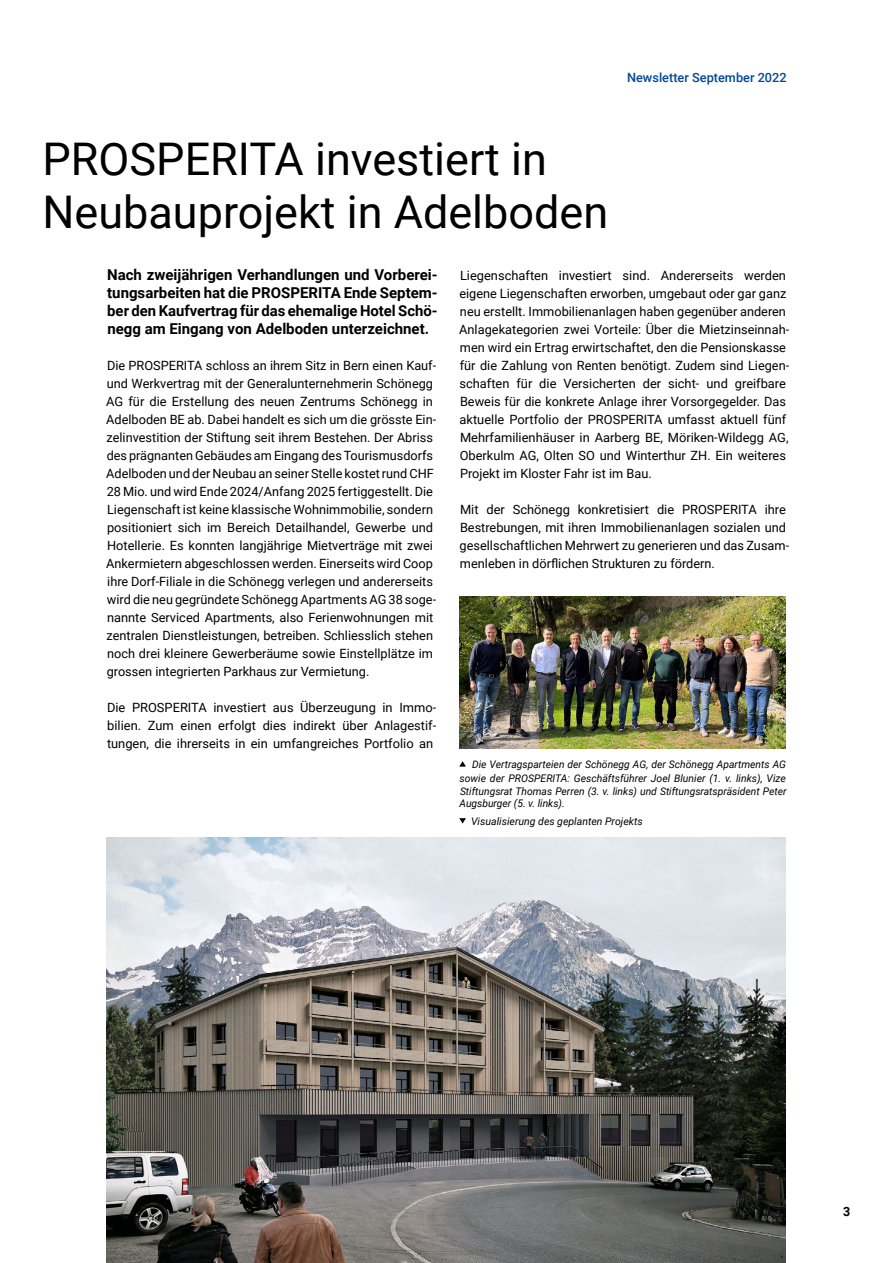
<style>
.page{position:relative;width:893px;height:1263px;background:#fff}
.page>*{position:absolute;margin:0;border:0;box-sizing:border-box;transform-origin:0 0}
.Kapiteltitel{font:45px/52.5px "Roboto";color:#000}
.Einleitungstext_2spa{font:700 15px/18px "Roboto";color:#000;text-align:justify}
.Text_2spaltig{font:12.75px/18px "Roboto";color:#000}
.t1{font:500 12.75px "Roboto";color:#00489a}
.t2{font:700 12.75px "Roboto";color:#000}
.Text_2spaltig-2{font:italic 10.5px/13.5px "Roboto";color:#000;text-align:justify}
</style>
<div class="page">
<img style="left:106px;top:838px;width:680px;height:425px">
<img style="left:459px;top:596px;width:327px;height:152px">
<svg style="left:459px;top:761px;width:7px;height:5px"></svg>
<svg style="left:459px;top:818px;width:7px;height:5px"></svg>
<p class="t1" style="left:627px;top:68px;width:161px">Newsletter September 2022</p>
<p class="Kapiteltitel" style="left:43px;top:131px;width:567px">PROSPERITA investiert in<br>Neubauprojekt in Adelboden</p>
<p class="Einleitungstext_2spa" style="left:107px;top:265px;width:332px">Nach zweijährigen Verhandlungen und Vorberei&shy;tungsarbeiten hat die PROSPERITA Ende Septem&shy;ber den Kaufvertrag für das ehemalige Hotel Schö&shy;negg am Eingang von Adelboden unterzeichnet.</p>
<p class="Text_2spaltig" style="left:106px;top:356px;width:331px">Die PROSPERITA schloss an ihrem Sitz in Bern einen Kauf&shy;und Werkvertrag mit der Generalunternehmerin Schönegg AG für die Erstellung des neuen Zentrums Schönegg in Adelboden BE ab. Dabei handelt es sich um die grösste Ein&shy;zelinvestition der Stiftung seit ihrem Bestehen. Der Abriss des prägnanten Gebäudes am Eingang des Tourismusdorfs Adelboden und der Neubau an seiner Stelle kostet rund CHF 28 Mio. und wird Ende 2024/Anfang 2025 fertiggestellt. Die Liegenschaft ist keine klassische Wohnimmobilie, sondern positioniert sich im Bereich Detailhandel, Gewerbe und Hotellerie. Es konnten langjährige Mietverträge mit zwei Ankermietern abgeschlossen werden. Einerseits wird Coop ihre Dorf-Filiale in die Schönegg verlegen und andererseits wird die neu gegründete Schönegg Apartments AG 38 soge&shy;nannte Serviced Apartments, also Ferienwohnungen mit zentralen Dienstleistungen, betreiben. Schliesslich stehen noch drei kleinere Gewerberäume sowie Einstellplätze im grossen integrierten Parkhaus zur Vermietung.</p>
<p class="Text_2spaltig" style="left:107px;top:698px;width:331px;text-align:justify">Die PROSPERITA investiert aus Überzeugung in Immo&shy;bilien. Zum einen erfolgt dies indirekt über Anlagestif&shy;tungen, die ihrerseits in ein umfangreiches Portfolio an</p>
<p class="Text_2spaltig" style="left:459px;top:266px;width:332px">Liegenschaften investiert sind. Andererseits werden eigene Liegenschaften erworben, umgebaut oder gar ganz neu erstellt. Immobilienanlagen haben gegenüber anderen Anlagekategorien zwei Vorteile: Über die Mietzinseinnah&shy;men wird ein Ertrag erwirtschaftet, den die Pensionskasse für die Zahlung von Renten benötigt. Zudem sind Liegen&shy;schaften für die Versicherten der sicht- und greifbare Beweis für die konkrete Anlage ihrer Vorsorgegelder. Das aktuelle Portfolio der PROSPERITA umfasst aktuell fünf Mehrfamilienhäuser in Aarberg BE, Möriken-Wildegg AG, Oberkulm AG, Olten SO und Winterthur ZH. Ein weiteres Projekt im Kloster Fahr ist im Bau.</p>
<p class="Text_2spaltig" style="left:460px;top:500px;width:331px">Mit der Schönegg konkretisiert die PROSPERITA ihre Bestrebungen, mit ihren Immobilienanlagen sozialen und gesellschaftlichen Mehrwert zu generieren und das Zusam&shy;menleben in dörflichen Strukturen zu fördern.</p>
<p class="Text_2spaltig-2" style="left:460px;top:757px;width:328px;text-indent:13px">Die Vertragsparteien der Schönegg AG, der Schönegg Apartments AG sowie der PROSPERITA: Geschäftsführer Joel Blunier (1. v. links), Vize Stiftungsrat Thomas Perren (3. v. links) und Stiftungsratspräsident Peter</p>
<p class="Text_2spaltig-2" style="left:459px;top:796px;width:107px">Augsburger (5. v. links).</p>
<p class="Text_2spaltig-2" style="left:471px;top:814px;width:173px">Visualisierung des geplanten Projekts</p>
<p class="t2" style="left:843px;top:1202px;width:9px">3</p>
</div>
